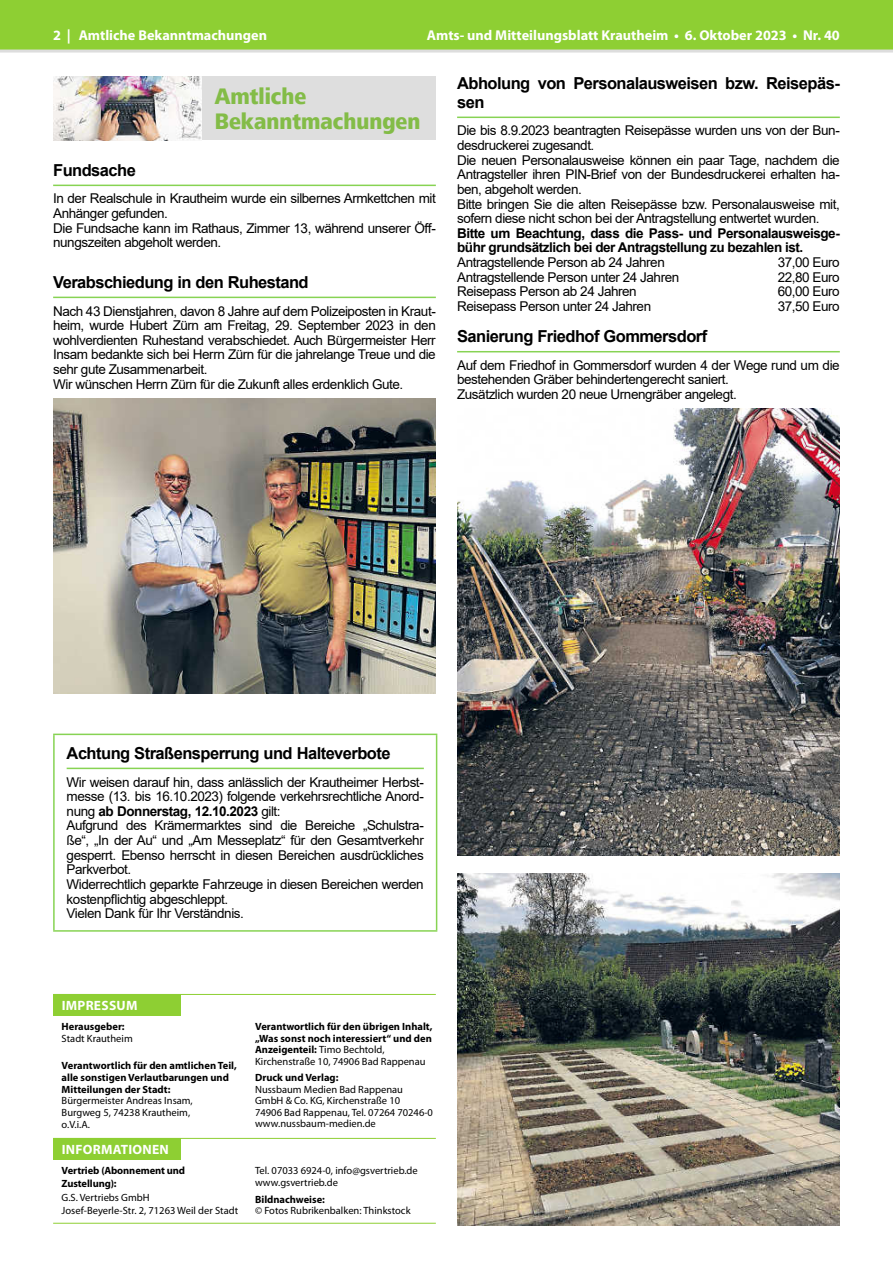
<style>
.page{position:relative;width:893px;height:1263px;background:#fff}
.page>*{position:absolute;margin:0;border:0;box-sizing:border-box;transform-origin:0 0}
.t1{font:800 23.1px/25.2px "Frutiger Next LT";color:#83bc47;scale:.91 1}
.t2{font:700 16.5px/19.5px "Arial";letter-spacing:-.035em;color:#000}
.t3{font:700 14.25px "Myriad Pro";color:#fff}
.t4{font:13.5px/14.5px "Arial";letter-spacing:-.035em;color:#000}
.t5{font:700 13.5px/14.5px "Arial";letter-spacing:-.035em;color:#000}
.t6{font:700 13.5px "Myriad Pro";letter-spacing:.02em;color:#fff}
.t7{font:10.5px/11.6px "Myriad Pro";color:#000}
.t8{font:700 10.5px/11.6px "Myriad Pro";color:#000}
.s1{font-weight:700}
.s2{font-weight:400}
</style>
<div class="page">
<div style="left:0;top:0;width:893px;height:51px;background:#8ecf33"></div>
<hr style="left:0;top:50px;width:893px;height:3px;background:#ddd">
<hr style="left:53px;top:185px;width:383px;height:1px;background:#87d353">
<hr style="left:53px;top:297px;width:383px;height:1px;background:#87d353">
<div style="left:202px;top:77px;width:234px;height:63px;background:#dedede"></div>
<img style="left:53px;top:77px;width:149px;height:63px">
<img style="left:53px;top:398px;width:383px;height:296px">
<hr style="left:53px;top:734px;width:384px;height:1px;background:#87d353">
<hr style="left:53px;top:735px;width:2px;height:195px;background:#87d353">
<hr style="left:436px;top:735px;width:1px;height:195px;background:#87d353">
<hr style="left:53px;top:930px;width:384px;height:2px;background:#87d353">
<hr style="left:67px;top:768px;width:357px;height:1px;background:#87d353">
<hr style="left:457px;top:117px;width:383px;height:1px;background:#87d353">
<hr style="left:457px;top:351px;width:383px;height:1px;background:#87d353">
<img style="left:457px;top:409px;width:383px;height:446px">
<img style="left:457px;top:873px;width:383px;height:352px">
<div style="left:53px;top:995px;width:128px;height:21px;background:#8ecf33"></div>
<hr style="left:53px;top:994px;width:383px;height:1px;background:#8ecf33">
<div style="left:53px;top:1138px;width:128px;height:22px;background:#8ecf33"></div>
<hr style="left:53px;top:1138px;width:383px;height:1px;background:#8ecf33">
<hr style="left:53px;top:1223px;width:383px;height:1px;background:#8ecf33">
<p class="t3" style="left:53px;top:26px;width:19px">2 |</p>
<p class="t3" style="left:427px;top:26px;width:414px">Amts- und Mitteilungsblatt Krautheim • 6. Oktober 2023 • Nr. 40</p>
<p class="t3" style="left:79px;top:26px;width:190px">Amtliche Bekanntmachungen</p>
<h1 class="t1" style="left:215px;top:83px;width:228px">Amtliche<br>Bekanntmachungen</h1>
<p class="t2" style="left:53px;top:161px;width:84px">Fundsache</p>
<p class="t4" style="left:53px;top:191px;width:384px">In der Realschule in Krautheim wurde ein silbernes Armkettchen mit Anhänger gefunden.<br>Die Fundsache kann im Rathaus, Zimmer 13, während unserer Öff&shy;nungszeiten abgeholt werden.</p>
<p class="t2" style="left:53px;top:273px;width:257px">Verabschiedung in den Ruhestand</p>
<p class="t4" style="left:53px;top:303px;width:384px">Nach 43 Dienstjahren, davon 8 Jahre auf dem Polizeiposten in Kraut&shy;heim, wurde Hubert Zürn am Freitag, 29. September 2023 in den wohlverdienten Ruhestand verabschiedet. Auch Bürgermeister Herr Insam bedankte sich bei Herrn Zürn für die jahrelange Treue und die sehr gute Zusammenarbeit.<br>Wir wünschen Herrn Zürn für die Zukunft alles erdenklich Gute.</p>
<p class="t2" style="left:457px;top:73px;width:384px">Abholung von Personalausweisen bzw. Reisepäs&shy;sen</p>
<p class="t4" style="left:457px;top:123px;width:384px">Die bis 8.9.2023 beantragten Reisepässe wurden uns von der Bun&shy;desdruckerei zugesandt.<br>Die neuen Personalausweise können ein paar Tage, nachdem die Antragsteller ihren PIN-Brief von der Bundesdruckerei erhalten ha&shy;ben, abgeholt werden.<br>Bitte bringen Sie die alten Reisepässe bzw. Personalausweise mit, sofern diese nicht schon bei der Antragstellung entwertet wurden.</p>
<p class="t5" style="left:457px;top:226px;width:384px">Bitte um Beachtung, dass die Pass- und Personalausweisge&shy;bühr grundsätzlich bei der Antragstellung zu bezahlen ist.</p>
<p class="t4" style="left:457px;top:255px;width:209px">Antragstellende Person ab 24 Jahren</p>
<p class="t4" style="left:778px;top:255px;width:64px">37,00 Euro</p>
<p class="t4" style="left:457px;top:270px;width:224px">Antragstellende Person unter 24 Jahren</p>
<p class="t4" style="left:778px;top:270px;width:64px">22,80 Euro</p>
<p class="t4" style="left:457px;top:284px;width:181px">Reisepass Person ab 24 Jahren</p>
<p class="t4" style="left:778px;top:284px;width:64px">60,00 Euro</p>
<p class="t4" style="left:457px;top:299px;width:196px">Reisepass Person unter 24 Jahren</p>
<p class="t4" style="left:778px;top:299px;width:64px">37,50 Euro</p>
<p class="t2" style="left:457px;top:327px;width:252px">Sanierung Friedhof Gommersdorf</p>
<p class="t4" style="left:457px;top:358px;width:384px">Auf dem Friedhof in Gommersdorf wurden 4 der Wege rund um die bestehenden Gräber behindertengerecht saniert.<br>Zusätzlich wurden 20 neue Urnengräber angelegt.</p>
<p class="t2" style="left:67px;top:744px;width:325px">Achtung Straßensperrung und Halteverbote</p>
<p class="t4" style="left:67px;top:774px;width:359px">Wir weisen darauf hin, dass anlässlich der Krautheimer Herbst&shy;messe (13. bis 16.10.2023) folgende verkehrsrechtliche Anord&shy;nung <span class="s1">ab Donnerstag, 12.10.2023</span> gilt:<br>Aufgrund des Krämermarktes sind die Bereiche „Schulstra&shy;ße“, „In der Au“ und „Am Messeplatz“ für den Gesamtverkehr gesperrt. Ebenso herrscht in diesen Bereichen ausdrückliches Parkverbot.<br>Widerrechtlich geparkte Fahrzeuge in diesen Bereichen werden kostenpflichtig abgeschleppt.<br>Vielen Dank für Ihr Verständnis.</p>
<p class="t6" style="left:62px;top:997px;width:77px">IMPRESSUM</p>
<p class="t8" style="left:62px;top:1020px;width:65px">Herausgeber:</p>
<p class="t7" style="left:62px;top:1032px;width:73px">Stadt Krautheim</p>
<p class="t8" style="left:62px;top:1060px;width:177px">Verantwortlich für den amtlichen Teil, alle sonstigen Verlautbarungen und<br>Mitteilungen der Stadt:</p>
<p class="t7" style="left:62px;top:1094px;width:133px">Bürgermeister Andreas Insam,<br>Burgweg 5, 74238 Krautheim, o.V.i.A.</p>
<p class="t6" style="left:62px;top:1141px;width:109px">INFORMATIONEN</p>
<p class="t8" style="left:62px;top:1163px;width:125px;line-height:13.5px">Vertrieb (Abonnement und<br>Zustellung):</p>
<p class="t7" style="left:62px;top:1190px;width:178px;line-height:13.5px">G.S. Vertriebs GmbH<br>Josef-Beyerle-Str. 2, 71263 Weil der Stadt</p>
<p class="t8" style="left:255px;top:1020px;width:179px">Verantwortlich für den übrigen Inhalt, „Was sonst noch interessiert“ und den Anzeigenteil: <span class="s2">Timo Bechtold, Kirchenstraße 10, 74906 Bad Rappenau</span></p>
<p class="t8" style="left:255px;top:1071px;width:85px">Druck und Verlag:</p>
<p class="t7" style="left:255px;top:1083px;width:179px">Nussbaum Medien Bad Rappenau<br>GmbH &amp; Co. KG, Kirchenstraße 10<br>74906 Bad Rappenau, Tel. 07264 70246-0 www.nussbaum-medien.de</p>
<p class="t7" style="left:255px;top:1164px;width:164px;line-height:12.3px">Tel. 07033 6924-0, info@gsvertrieb.de www.gsvertrieb.de</p>
<p class="t8" style="left:255px;top:1193px;width:71px">Bildnachweise:</p>
<p class="t7" style="left:255px;top:1205px;width:157px">© Fotos Rubrikenbalken: Thinkstock</p>
</div>
